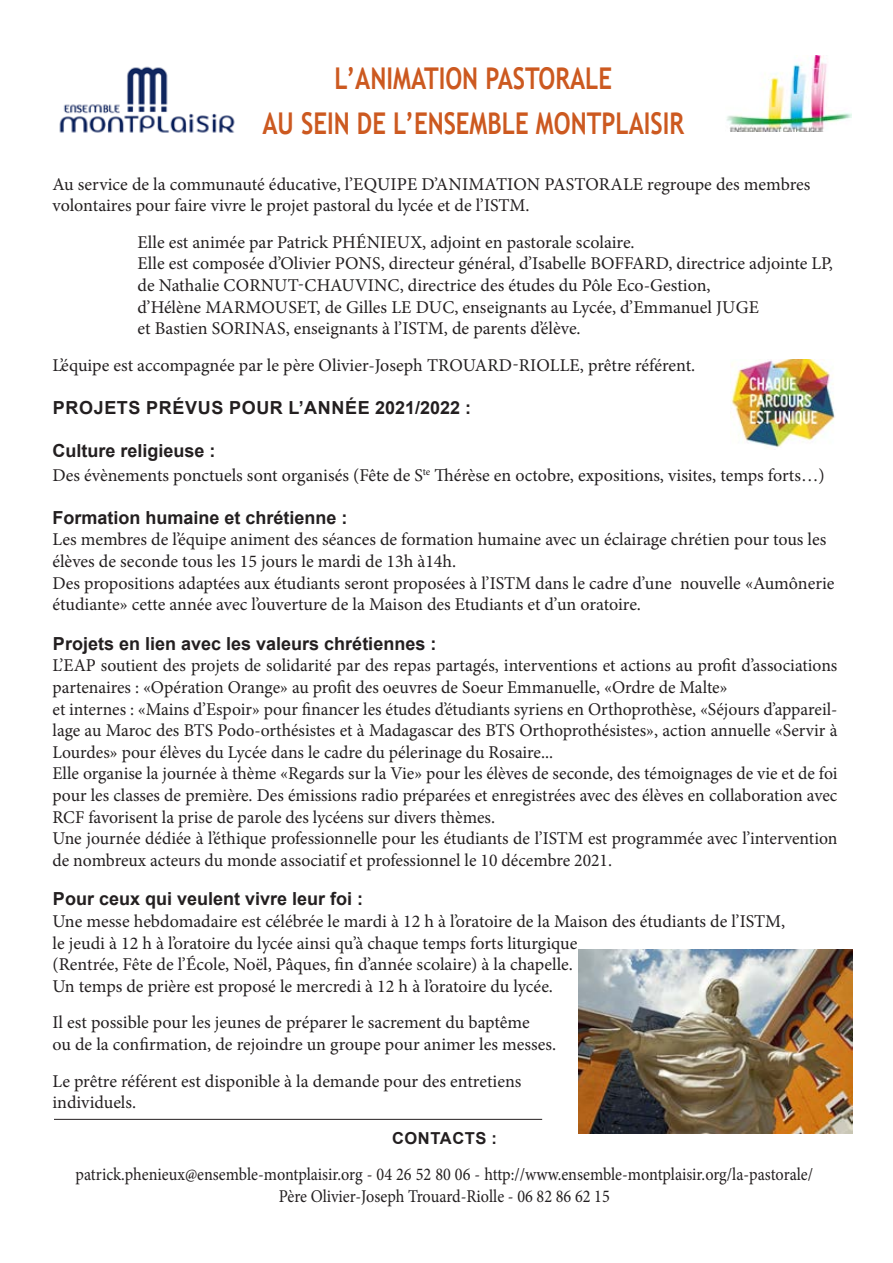
<style>
.page{position:relative;width:893px;height:1263px;background:#fff}
.page>*{position:absolute;margin:0;border:0;box-sizing:border-box;transform-origin:0 0}
.t1{font:700 30px "Trebuchet MS";color:#cc5920;scale:.8 1}
.Normal_e{font:18px/21.6px "Minion Pro";color:#231f20}
.Normal_e-2{font:18px "Minion Pro";color:#231f20;scale:.9 1}
.t2{font:700 18px "Arial";color:#231f20}
.t3{font:700 18px "Arial";letter-spacing:.035em;color:#231f20}
.t4{font:700 16.5px "Arial";letter-spacing:.035em;color:#231f20}
</style>
<div class="page">
<img style="left:59px;top:66px;width:176px;height:67px">
<hr style="left:54px;top:1119px;width:488px;height:1px;background:#231f20">
<img style="left:731px;top:359px;width:104px;height:91px">
<img style="left:726px;top:55px;width:126px;height:76px">
<img style="left:579px;top:949px;width:274px;height:185px">
<p class="t1" style="left:335px;top:60px;width:349px">L’ANIMATION PASTORALE</p>
<p class="t1" style="left:262px;top:105px;width:529px">AU SEIN DE L’ENSEMBLE MONTPLAISIR</p>
<p class="Normal_e" style="left:52px;top:173px;width:759px">Au service de la communauté éducative, l’EQUIPE D’ANIMATION PASTORALE regroupe des membres volontaires pour faire vivre le projet pastoral du lycée et de l’ISTM.</p>
<p class="Normal_e" style="left:138px;top:231px;width:499px">Elle est animée par Patrick PHÉNIEUX, adjoint en pastorale scolaire.</p>
<p class="Normal_e" style="left:138px;top:253px;width:697px">Elle est composée d’Olivier PONS, directeur général, d’Isabelle BOFFARD, directrice adjointe LP, de Nathalie CORNUT-CHAUVINC, directrice des études du Pôle Eco-Gestion,</p>
<p class="Normal_e" style="left:138px;top:296px;width:623px">d’Hélène MARMOUSET, de Gilles LE DUC, enseignants au Lycée, d’Emmanuel JUGE</p>
<p class="Normal_e" style="left:138px;top:318px;width:445px">et Bastien SORINAS, enseignants à l’ISTM, de parents d’élève.</p>
<p class="Normal_e" style="left:52px;top:354px;width:644px">L’équipe est accompagnée par le père Olivier-Joseph TROUARD-RIOLLE, prêtre référent.</p>
<p class="t3" style="left:53px;top:395px;width:420px">PROJETS PRÉVUS POUR L’ANNÉE 2021/2022 :</p>
<p class="t2" style="left:52px;top:438px;width:165px">Culture religieuse :</p>
<p class="Normal_e" style="left:52px;top:464px;width:774px">Des évènements ponctuels sont organisés (Fête de S<sup>te</sup> Thérèse en octobre, expositions, visites, temps forts…)</p>
<p class="t2" style="left:52px;top:505px;width:297px">Formation humaine et chrétienne :</p>
<p class="Normal_e" style="left:52px;top:529px;width:784px">Les membres de l’équipe animent des séances de formation humaine avec un éclairage chrétien pour tous les élèves de seconde tous les 15 jours le mardi de 13h à14h.<br>Des propositions adaptées aux étudiants seront proposées à l’ISTM dans le cadre d’une nouvelle «Aumônerie étudiante» cette année avec l’ouverture de la Maison des Etudiants et d’un oratoire.</p>
<p class="t2" style="left:53px;top:631px;width:385px">Projets en lien avec les valeurs chrétiennes :</p>
<p class="Normal_e" style="left:52px;top:655px;width:786px">L’EAP soutient des projets de solidarité par des repas partagés, interventions et actions au profit d’associations partenaires : «Opération Orange» au profit des oeuvres de Soeur Emmanuelle, «Ordre de Malte»</p>
<p class="Normal_e" style="left:52px;top:698px;width:786px;text-align:justify">et internes : «Mains d’Espoir» pour financer les études d’étudiants syriens en Orthoprothèse, «Séjours d’appareil&shy;lage au Maroc des BTS Podo-orthésistes et à Madagascar des BTS Orthoprothésistes», action annuelle «Servir à Lourdes» pour élèves du Lycée dans le cadre du pélerinage du Rosaire...</p>
<p class="Normal_e" style="left:52px;top:763px;width:786px;text-align:justify">Elle organise la journée à thème «Regards sur la Vie» pour les élèves de seconde, des témoignages de vie et de foi pour les classes de première. Des émissions radio préparées et enregistrées avec des élèves en collaboration avec RCF favorisent la prise de parole des lycéens sur divers thèmes.</p>
<p class="Normal_e" style="left:52px;top:828px;width:786px">Une journée dédiée à l’éthique professionnelle pour les étudiants de l’ISTM est programmée avec l’intervention de nombreux acteurs du monde associatif et professionnel le 10 décembre 2021.</p>
<p class="t2" style="left:53px;top:886px;width:312px">Pour ceux qui veulent vivre leur foi :</p>
<p class="Normal_e" style="left:52px;top:910px;width:734px">Une messe hebdomadaire est célébrée le mardi à 12 h à l’oratoire de la Maison des étudiants de l’ISTM, le jeudi à 12 h à l’oratoire du lycée ainsi qu’à chaque temps forts liturgique<br>(Rentrée, Fête de l’École, Noël, Pâques, fin d’année scolaire) à la chapelle.<br>Un temps de prière est proposé le mercredi à 12 h à l’oratoire du lycée.</p>
<p class="Normal_e" style="left:52px;top:1012px;width:505px">Il est possible pour les jeunes de préparer le sacrement du baptême<br>ou de la confirmation, de rejoindre un groupe pour animer les messes.</p>
<p class="Normal_e" style="left:52px;top:1070px;width:470px">Le prêtre référent est disponible à la demande pour des entretiens individuels.</p>
<p class="t4" style="left:392px;top:1126px;width:106px">CONTACTS :</p>
<p class="Normal_e-2" style="left:76px;top:1162px;width:821px">patrick.phenieux@ensemble-montplaisir.org - 04 26 52 80 06 - http://www.ensemble-montplaisir.org/la-pastorale/</p>
<p class="Normal_e-2" style="left:279px;top:1184px;width:369px">Père Olivier-Joseph Trouard-Riolle - 06 82 86 62 15</p>
</div>
